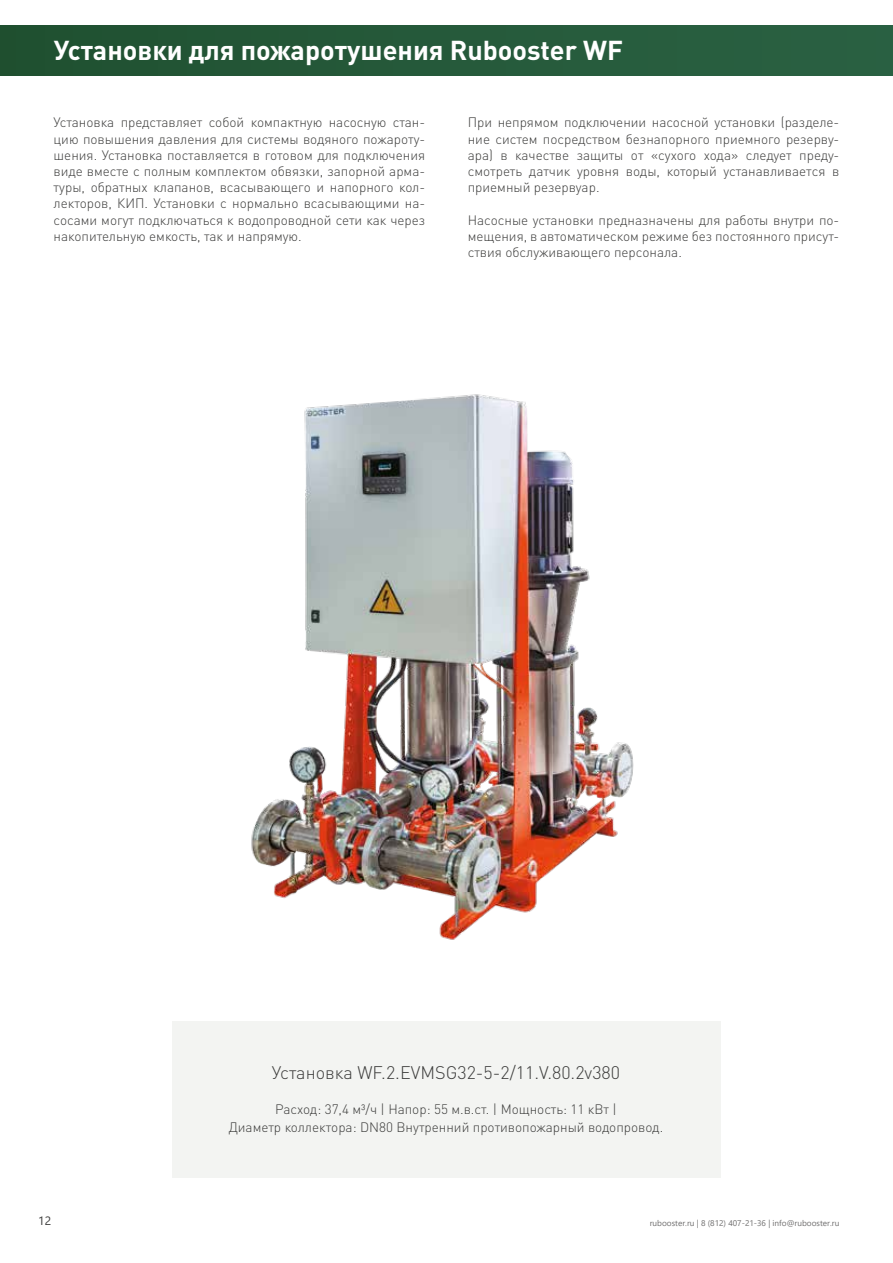
<style>
.page{position:relative;width:893px;height:1263px;background:#fff}
.page>*{position:absolute;margin:0;border:0;box-sizing:border-box;transform-origin:0 0}
.t1{font:700 27px "DIN Pro";color:#fff}
.t2{font:300 18px "DIN Pro";color:#3c3c3b}
.t3{font:300 13.5px/16.2px "DIN Pro";color:#3c3c3b;text-align:justify}
.t4{font:12px "Segoe UI";color:#3c3c3b}
.t5{font:8.25px "Segoe UI";color:#706f6f}
</style>
<div class="page">
<div style="left:0;top:26px;width:893px;height:50px;background:#25593a"></div>
<div style="left:172px;top:1020px;width:549px;height:157px;background:#f3f4f2"></div>
<img style="left:251px;top:394px;width:383px;height:546px">
<h1 class="t1" style="left:54px;top:28px;width:571px">Установки для пожаротушения Rubooster WF</h1>
<p class="t3" style="left:54px;top:113px;width:373px">Установка представляет собой компактную насосную стан&shy;цию повышения давления для системы водяного пожароту&shy;шения. Установка поставляется в готовом для подключения виде вместе с полным комплектом обвязки, запорной арма&shy;туры, обратных клапанов, всасывающего и напорного кол&shy;лекторов, КИП. Установки с нормально всасывающими на&shy;сосами могут подключаться к водопроводной сети как через накопительную емкость, так и напрямую.</p>
<p class="t3" style="left:468px;top:113px;width:373px">При непрямом подключении насосной установки (разделе&shy;ние систем посредством безнапорного приемного резерву&shy;ара) в качестве защиты от «сухого хода» следует преду&shy;смотреть датчик уровня воды, который устанавливается в приемный резервуар.</p>
<p class="t3" style="left:468px;top:211px;width:373px">Насосные установки предназначены для работы внутри по&shy;мещения, в автоматическом режиме без постоянного присут&shy;ствия обслуживающего персонала.</p>
<h2 class="t2" style="left:272px;top:1059px;width:350px">Установка WF.2.EVMSG32-5-2/11.V.80.2v380</h2>
<p class="t3" style="left:229px;top:1099px;width:436px;line-height:18px;text-align:center">Расход: 37,4 м³/ч | Напор: 55 м.в.ст. | Мощность: 11 кВт |<br>Диаметр коллектора: DN80 Внутренний противопожарный водопровод.</p>
<p class="t4" style="left:38px;top:1209px;width:14px">12</p>
<p class="t5" style="left:650px;top:1215px;width:191px">rubooster.ru | 8 (812) 407-21-36 | info@rubooster.ru</p>
</div>
